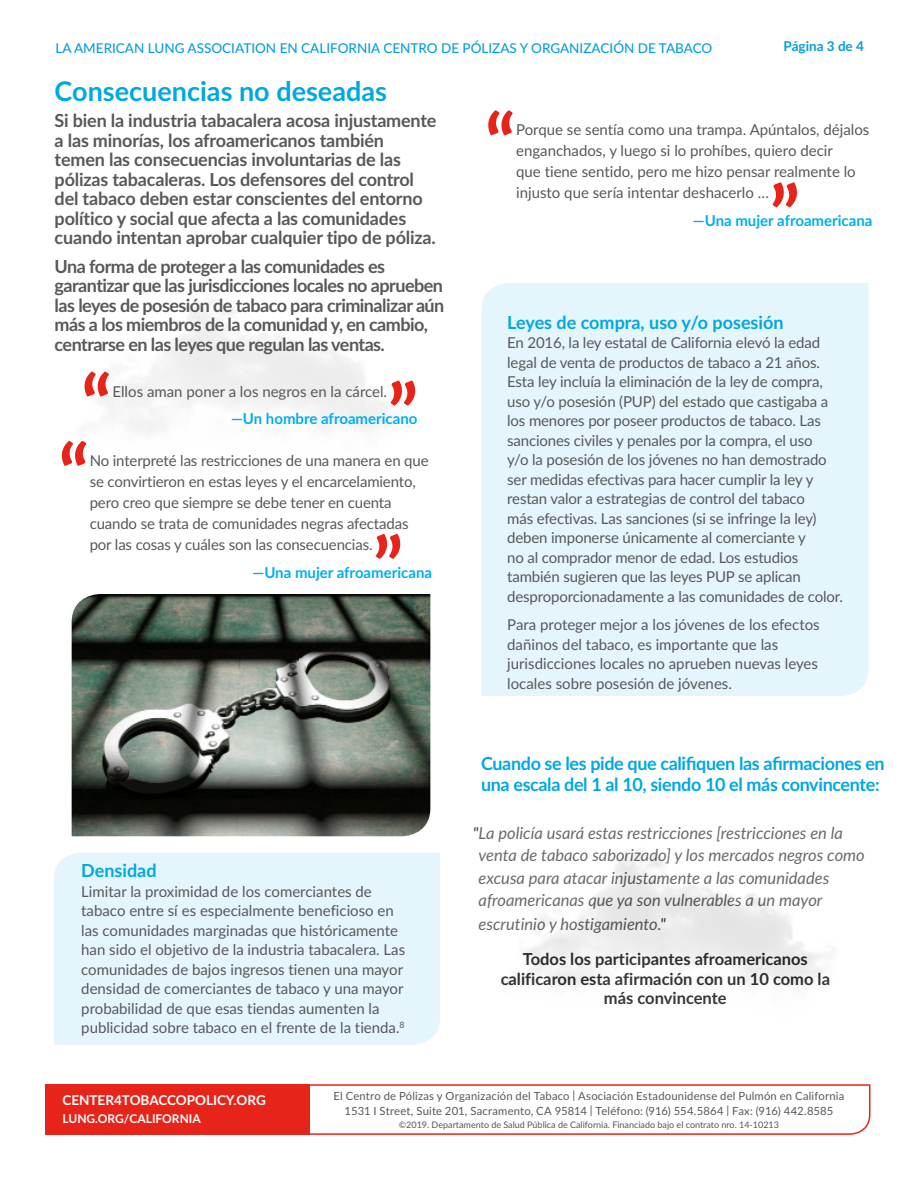
<style>
.page{position:relative;width:918px;height:1188px;background:#fff}
.page>*{position:absolute;margin:0;border:0;box-sizing:border-box;transform-origin:0 0}
.t1{font:700 27px "Lato";color:#00a8e2}
.p{font:700 18px/19.5px "Lato";letter-spacing:-.01em;color:#57585a}
.p-2{font:700 18px/19.5px "Lato";letter-spacing:-.03em;color:#57585a}
.t2{font:700 18px/21px "Lato";letter-spacing:-.02em;color:#00a8e2}
.t3{font:700 18px "Lato";color:#00a8e2}
.p-3{font:italic 16.5px/22.5px "Lato";color:#57585a}
.p-4{font:700 16.5px/19.5px "Lato";color:#231f20;text-align:center}
.p-5{font:15px/19.5px "Lato";letter-spacing:-.01em;color:#57585a}
.t4{font:700 15px "Lato";color:#00aeef}
.t5{font:500 13.5px "Lato";color:#069ddc}
.t6{font:700 13.5px "Lato";color:#fff}
.t7{font:700 13.5px "Lato";color:#069ddc}
.t8{font:700 12px "Lato";color:#fff}
.Footer__p{font:11.25px "Lato";letter-spacing:.015em;color:#57585a}
.Footer_Copywrite{font:9px "Lato";color:#555659}
.s1{color:#231f20}
</style>
<div class="page">
<svg style="left:309px;top:1084px;width:562px;height:51px"></svg>
<div style="left:45px;top:1084px;width:264px;height:51px;background:#e72419"></div>
<svg style="left:488px;top:110px;width:25px;height:25px"></svg>
<svg style="left:773px;top:182px;width:24px;height:25px"></svg>
<svg style="left:62px;top:441px;width:24px;height:25px"></svg>
<svg style="left:376px;top:534px;width:24px;height:25px"></svg>
<svg style="left:84px;top:371px;width:25px;height:26px"></svg>
<svg style="left:391px;top:380px;width:24px;height:26px"></svg>
<div style="left:481px;top:283px;width:387px;height:413px;background:#e5f5fc"></div>
<div style="left:54px;top:853px;width:386px;height:192px;background:#e5f5fc"></div>
<img style="left:72px;top:594px;width:358px;height:242px">
<p class="t5" style="left:56px;top:39px;width:658px">LA AMERICAN LUNG ASSOCIATION EN CALIFORNIA CENTRO DE PÓLIZAS Y ORGANIZACIÓN DE TABACO</p>
<p class="t7" style="left:784px;top:37px;width:82px">Página 3 de 4</p>
<h3 class="t1" style="left:55px;top:72px;width:334px">Consecuencias no deseadas</h3>
<p class="p" style="left:55px;top:110px;width:383px">Si bien la industria tabacalera acosa injustamente a las minorías, los afroamericanos también temen las consecuencias involuntarias de las pólizas tabacaleras. Los defensores del control del tabaco deben estar conscientes del entorno político y social que afecta a las comunidades cuando intentan aprobar cualquier tipo de póliza.</p>
<p class="p-2" style="left:55px;top:256px;width:391px">Una forma de proteger a las comunidades es garantizar que las jurisdicciones locales no aprueben las leyes de posesión de tabaco para criminalizar aún más a los miembros de la comunidad y, en cambio, centrarse en las leyes que regulan las ventas.</p>
<h2 class="p-5" style="left:112px;top:381px;width:276px">Ellos aman poner a los negros en la cárcel.</h2>
<h2 class="t4" style="left:231px;top:408px;width:188px">—Un hombre afroamericano</h2>
<h2 class="p-5" style="left:90px;top:449px;width:340px;line-height:21px">No interpreté las restricciones de una manera en que se convirtieron en estas leyes y el encarcelamiento, pero creo que siempre se debe tener en cuenta cuando se trata de comunidades negras afectadas por las cosas y cuáles son las consecuencias.</h2>
<h2 class="t4" style="left:252px;top:561px;width:181px">—Una mujer afroamericana</h2>
<h3 class="t3" style="left:81px;top:858px;width:77px">Densidad</h3>
<p class="p-5" style="left:81px;top:881px;width:325px">Limitar la proximidad de los comerciantes de tabaco entre sí es especialmente beneficioso en las comunidades marginadas que históricamente han sido el objetivo de la industria tabacalera. Las comunidades de bajos ingresos tienen una mayor densidad de comerciantes de tabaco y una mayor probabilidad de que esas tiendas aumenten la publicidad sobre tabaco en el frente de la tienda.<sup>8</sup></p>
<h2 class="p-5" style="left:516px;top:119px;width:355px;line-height:21px">Porque se sentía como una trampa. Apúntalos, déjalos enganchados, y luego si lo prohíbes, quiero decir<br>que tiene sentido, pero me hizo pensar realmente lo injusto que sería intentar deshacerlo …</h2>
<h2 class="t4" style="left:693px;top:210px;width:181px">—Una mujer afroamericana</h2>
<h3 class="t3" style="left:507px;top:309px;width:278px">Leyes de compra, uso y/o posesión</h3>
<p class="p-5" style="left:507px;top:332px;width:337px">En 2016, la ley estatal de California elevó la edad legal de venta de productos de tabaco a 21 años.<br>Esta ley incluía la eliminación de la ley de compra, uso y/o posesión (PUP) del estado que castigaba a los menores por poseer productos de tabaco. Las sanciones civiles y penales por la compra, el uso<br>y/o la posesión de los jóvenes no han demostrado ser medidas efectivas para hacer cumplir la ley y restan valor a estrategias de control del tabaco<br>más efectivas. Las sanciones (si se infringe la ley) deben imponerse únicamente al comerciante y<br>no al comprador menor de edad. Los estudios también sugieren que las leyes PUP se aplican desproporcionadamente a las comunidades de color.</p>
<p class="p-5" style="left:507px;top:614px;width:314px">Para proteger mejor a los jóvenes de los efectos dañinos del tabaco, es importante que las jurisdicciones locales no aprueben nuevas leyes locales sobre posesión de jóvenes.</p>
<h3 class="t2" style="left:481px;top:752px;width:405px">Cuando se les pide que califiquen las afirmaciones en una escala del 1 al 10, siendo 10 el más convincente:</h3>
<p class="p-3" style="left:479px;top:821px;width:388px;text-indent:-6px"><span class="s1">"</span>La policía usará estas restricciones [restricciones en la venta de tabaco saborizado] y los mercados negros como excusa para atacar injustamente a las comunidades afroamericanas que ya son vulnerables a un mayor</p>
<p class="p-3" style="left:479px;top:912px;width:189px">escrutinio y hostigamiento.<span class="s1">"</span></p>
<p class="p-4" style="left:501px;top:949px;width:331px">Todos los participantes afroamericanos calificaron esta afirmación con un 10 como la más convincente</p>
<p class="t6" style="left:62px;top:1091px;width:205px">CENTER4TOBACCOPOLICY.ORG</p>
<p class="t8" style="left:62px;top:1110px;width:140px">LUNG.ORG/CALIFORNIA</p>
<p class="Footer__p" style="left:334px;top:1088px;width:512px">El Centro de Pólizas y Organización del Tabaco | Asociación Estadounidense del Pulmón en California</p>
<p class="Footer__p" style="left:345px;top:1103px;width:490px">1531 I Street, Suite 201, Sacramento, CA 95814 | Teléfono: (916) 554.5864 | Fax: (916) 442.8585</p>
<p class="Footer_Copywrite" style="left:399px;top:1119px;width:382px">©2019. Departamento de Salud Pública de California. Financiado bajo el contrato nro. 14-10213</p>
</div>
